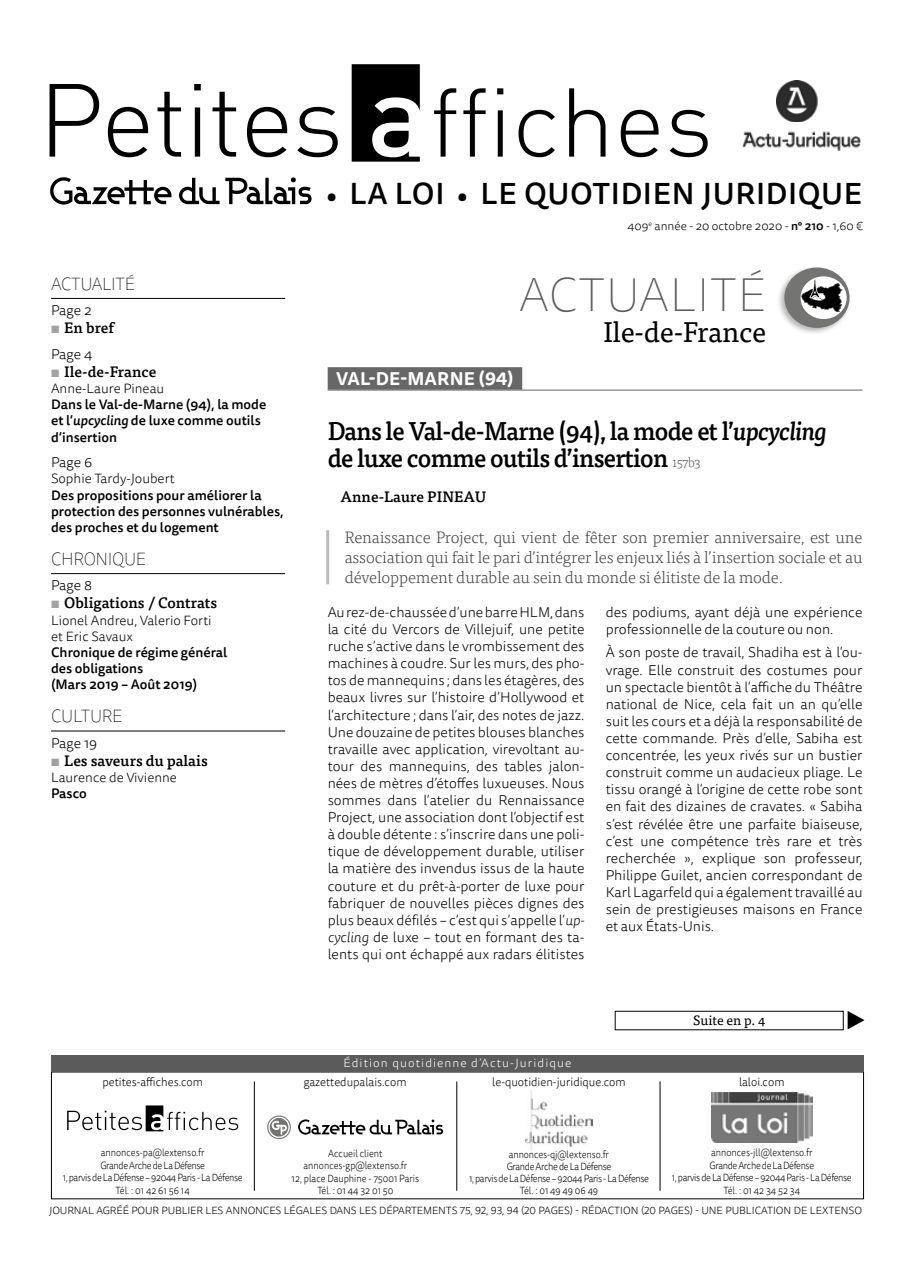
<style>
.page{position:relative;width:915px;height:1263px;background:#fff}
.page>*{position:absolute;margin:0;border:0;box-sizing:border-box;transform-origin:0 0}
.t1{font:100 48px "Tisa Sans OT";letter-spacing:.01em;color:#5b5b5b}
.t2{font:500 30px "Tisa Sans OT";letter-spacing:.02em;color:#000}
.t3{font:28.5px "Tisa OT";letter-spacing:-.01em;color:#000}
.t4{font:500 25.5px/27px "Tisa OT";letter-spacing:-.03em;color:#000;scale:.95 1}
.t5{font:100 18px "Tisa Sans OT";letter-spacing:-.02em;color:#000;scale:.95 1}
.t6{font:700 18px "Tisa Sans OT";letter-spacing:.01em;color:#fff}
.t7{font:300 16.5px/19.8px "Tisa OT";letter-spacing:-.01em;color:#444443;text-align:justify}
.t8{font:500 15px "Tisa OT";color:#000}
.t9{font:300 14.25px/17.1px "Tisa Sans OT";color:#000;text-align:justify}
.t10{font:500 13.5px/16.2px "Tisa Sans OT";color:#000}
.t11{font:300 13.5px/16.2px "Tisa Sans OT";color:#000}
.t12{font:13.5px "Tisa OT";color:#000}
.t13{font:300 12px "Tisa Sans OT";color:#000;scale:.95 1}
.t14{font:300 12px "Tisa Sans OT";color:#000}
.t15{font:300 12px "Tisa Sans OT";letter-spacing:.09em;color:#fff}
.t16{font:300 10.5px/12.6px "Tisa Sans OT";letter-spacing:-.04em;color:#000;text-align:center;scale:.88 1}
.t17{font:300 10.5px "Tisa Sans OT";letter-spacing:-.01em;color:#000}
.t18{font:300 10.5px/12.6px "Tisa Sans OT";letter-spacing:-.01em;color:#000;text-align:center;scale:.88 1}
.s1{font-weight:700;color:#a2a3a3}
.s2{font-style:italic}
.s3{font-size:27px}
.s4{font-weight:500}
.s5{font-weight:300;font-size:13.5px;color:#5b5b5b}
</style>
<div class="page">
<img style="left:525px;top:1090px;width:67px;height:60px">
<svg style="left:67px;top:1105px;width:171px;height:26px"></svg>
<img style="left:711px;top:1092px;width:101px;height:50px">
<hr style="left:659px;top:1081px;width:1px;height:110px;background:#000">
<hr style="left:456px;top:1081px;width:1px;height:110px;background:#000">
<hr style="left:254px;top:1081px;width:1px;height:110px;background:#000">
<svg style="left:269px;top:1118px;width:19px;height:18px"></svg>
<svg style="left:298px;top:1119px;width:145px;height:15px"></svg>
<svg style="left:271px;top:1121px;width:16px;height:13px"></svg>
<div style="left:267px;top:1115px;width:24px;height:24px;border:1px solid #747473;border-radius:50%"></div>
<div style="left:51px;top:1055px;width:812px;height:16px;background:#5b5b5b"></div>
<svg style="left:50px;top:84px;width:49px;height:73px"></svg>
<svg style="left:108px;top:107px;width:40px;height:50px"></svg>
<svg style="left:157px;top:92px;width:24px;height:65px"></svg>
<svg style="left:194px;top:84px;width:7px;height:73px"></svg>
<svg style="left:212px;top:92px;width:24px;height:65px"></svg>
<svg style="left:247px;top:107px;width:40px;height:50px"></svg>
<svg style="left:297px;top:107px;width:40px;height:50px"></svg>
<svg style="left:351px;top:64px;width:68px;height:98px"></svg>
<svg style="left:434px;top:88px;width:22px;height:69px"></svg>
<svg style="left:463px;top:88px;width:22px;height:69px"></svg>
<svg style="left:497px;top:88px;width:6px;height:69px"></svg>
<svg style="left:518px;top:110px;width:36px;height:47px"></svg>
<svg style="left:569px;top:88px;width:36px;height:69px"></svg>
<svg style="left:620px;top:110px;width:38px;height:47px"></svg>
<svg style="left:669px;top:110px;width:38px;height:47px"></svg>
<svg style="left:50px;top:177px;width:121px;height:28px"></svg>
<svg style="left:179px;top:178px;width:40px;height:26px"></svg>
<svg style="left:225px;top:177px;width:86px;height:27px"></svg>
<img style="left:776px;top:80px;width:42px;height:42px">
<img style="left:742px;top:131px;width:118px;height:20px">
<div style="left:614px;top:1011px;width:229px;height:19px;border:1px solid #000"></div>
<svg style="left:847px;top:1011px;width:17px;height:18px"></svg>
<hr style="left:51px;top:298px;width:234px;height:1px;background:#000">
<hr style="left:51px;top:573px;width:234px;height:1px;background:#000">
<hr style="left:51px;top:731px;width:234px;height:1px;background:#000">
<img style="left:779px;top:268px;width:71px;height:65px">
<div style="left:784px;top:267px;width:65px;height:61px;background:#747473;border-radius:50%"></div>
<div style="left:800px;top:276px;width:46px;height:43px;background:#fff;border-radius:50%"></div>
<svg style="left:801px;top:278px;width:41px;height:34px"></svg>
<hr style="left:326px;top:530px;width:3px;height:54px;background:#b9baba">
<div style="left:327px;top:367px;width:195px;height:23px;background:#676767"></div>
<hr style="left:327px;top:390px;width:535px;height:1px;background:#676767">
<p class="t5" style="left:51px;top:273px;width:63px">ACTUALITÉ</p>
<p class="t9" style="left:51px;top:303px;width:42px">Page 2</p>
<p class="t8" style="left:51px;top:319px;width:64px"><span class="s1">▪</span> En bref</p>
<p class="t9" style="left:51px;top:346px;width:43px">Page 4</p>
<p class="t8" style="left:51px;top:362px;width:107px"><span class="s1">▪</span> Ile-de-France</p>
<p class="t11" style="left:51px;top:381px;width:115px">Anne-Laure Pineau</p>
<p class="t10" style="left:51px;top:397px;width:217px">Dans le Val-de-Marne (94), la mode et l’<span class="s2">upcycling</span> de luxe comme outils d’insertion</p>
<p class="t9" style="left:51px;top:455px;width:43px">Page 6</p>
<p class="t11" style="left:51px;top:471px;width:125px">Sophie Tardy-Joubert</p>
<p class="t10" style="left:51px;top:487px;width:234px">Des propositions pour améliorer la protection des personnes vulnérables, des proches et du logement</p>
<p class="t5" style="left:51px;top:548px;width:101px">CHRONIQU E</p>
<p class="t9" style="left:51px;top:578px;width:42px">Page 8</p>
<p class="t8" style="left:51px;top:594px;width:167px"><span class="s1">▪</span> Obligations / Contrats</p>
<p class="t11" style="left:51px;top:613px;width:162px">Lionel Andreu, Valerio Forti et Eric Savaux</p>
<p class="t10" style="left:51px;top:645px;width:177px">Chronique de régime général des obligations<br>(Mars 2019 – Août 2019)</p>
<p class="t5" style="left:51px;top:705px;width:12px">CULTU</p>
<p class="t5" style="left:102px;top:705px;width:23px">RE</p>
<p class="t9" style="left:51px;top:735px;width:48px">Page 19</p>
<p class="t8" style="left:51px;top:751px;width:158px"><span class="s1">▪</span> Les saveurs du palais</p>
<p class="t11" style="left:51px;top:770px;width:127px">Laurence de Vivienne</p>
<p class="t10" style="left:51px;top:786px;width:37px">Pasco</p>
<h2 class="t2" style="left:326px;top:175px;width:537px"><span class="s3">•</span> LA LOI <span class="s3">•</span> LE QUOTIDIEN JURIDIQUE</h2>
<p class="t14" style="left:627px;top:219px;width:237px">409<sup>e</sup> année - 20 octobre 2020 - <span class="s4">n° 210</span> - 1,60 €</p>
<h1 class="t1" style="left:519px;top:267px;width:248px">ACTUALITÉ</h1>
<h3 class="t3" style="left:603px;top:315px;width:164px">Ile-de-France</h3>
<p class="t6" style="left:336px;top:368px;width:179px">VAL-DE-MARNE (94)</p>
<h3 class="t4" style="left:327px;top:418px;width:527px">Dans le Val-de-Marne (94), la mode et l’<span class="s2">upcycling </span>de luxe comme outils d’insertion <span class="s5">157b3</span></h3>
<p class="t8" style="left:340px;top:488px;width:147px">Anne-Laure PINEAU</p>
<p class="t7" style="left:344px;top:528px;width:519px">Renaissance Project, qui vient de fêter son premier anniversaire, est une association qui fait le pari d’intégrer les enjeux liés à l’insertion sociale et au développement durable au sein du monde si élitiste de la mode.</p>
<p class="t9" style="left:327px;top:604px;width:258px">Au rez-de-chaussée d’une barre HLM, dans la cité du Vercors de Villejuif, une petite ruche s’active dans le vrombissement des machines à coudre. Sur les murs, des pho&shy;tos de mannequins ; dans les étagères, des beaux livres sur l’histoire d’Hollywood et l’architecture ; dans l’air, des notes de jazz.<br>Une douzaine de petites blouses blanches travaille avec application, virevoltant au&shy;tour des mannequins, des tables jalon&shy;nées de mètres d’étoffes luxueuses. Nous sommes dans l’atelier du Rennaissance Project, une association dont l’objectif est à double détente : s’inscrire dans une poli&shy;tique de développement durable, utiliser la matière des invendus issus de la haute couture et du prêt-à-porter de luxe pour fabriquer de nouvelles pièces dignes des plus beaux défilés – c’est qui s’appelle l’<span class="s2">up&shy;cycling</span> de luxe – tout en formant des ta&shy;lents qui ont échappé aux radars élitistes</p>
<p class="t9" style="left:605px;top:604px;width:258px">des podiums, ayant déjà une expérience professionnelle de la couture ou non.</p>
<p class="t9" style="left:605px;top:645px;width:258px">À son poste de travail, Shadiha est à l’ou&shy;vrage. Elle construit des costumes pour un spectacle bientôt à l’affiche du Théâtre national de Nice, cela fait un an qu’elle suit les cours et a déjà la responsabilité de cette commande. Près d’elle, Sabiha est concentrée, les yeux rivés sur un bustier construit comme un audacieux pliage. Le tissu orangé à l’origine de cette robe sont en fait des dizaines de cravates. « Sabiha s’est révélée être une parfaite biaiseuse, c’est une compétence très rare et très recherchée », explique son professeur, Philippe Guilet, ancien correspondant de Karl Lagarfeld qui a également travaillé au sein de prestigieuses maisons en France et aux États-Unis.</p>
<p class="t13" style="left:102px;top:1075px;width:107px">petites-affiches.com</p>
<p class="t15" style="left:343px;top:1055px;width:229px">Édition quotidienne d’Actu-Juridique</p>
<p class="t12" style="left:693px;top:1013px;width:73px">Suite en p. 4</p>
<p class="t13" style="left:303px;top:1075px;width:110px">gazettedupalais.com</p>
<p class="t13" style="left:492px;top:1075px;width:142px">le-quotidien-juridique.com</p>
<p class="t13" style="left:738px;top:1075px;width:49px">laloi.com</p>
<p class="t16" style="left:63px;top:1147px;width:206px">annonces-pa@lextenso.fr<br>Grande Arche de La Défense<br>1, parvis de La Défense – 92044 Paris - La Défense<br>Tél. : 01 42 61 56 14</p>
<p class="t16" style="left:469px;top:1149px;width:206px;line-height:12px">annonces-qj@lextenso.fr<br>Grande Arche de La Défense<br>1, parvis de La Défense – 92044 Paris - La Défense<br>Tél. : 01 49 49 06 49</p>
<p class="t16" style="left:671px;top:1147px;width:206px">annonces-jll@lextenso.fr<br>Grande Arche de La Défense<br>1, parvis de La Défense – 92044 Paris - La Défense<br>Tél. : 01 42 34 52 34</p>
<p class="t18" style="left:291px;top:1147px;width:146px">Accueil client annonces-gp@lextenso.fr<br>12, place Dauphine - 75001 Paris<br>Tél. : 01 44 32 01 50</p>
<p class="t17" style="left:49px;top:1204px;width:814px">JOURNAL AGRÉÉ POUR PUBLIER LES ANNONCES LÉGALES DANS LES DÉPARTEMENTS 75, 92, 93, 94 (20 PAGES) - RÉDACTION (20 PAGES) - UNE PUBLICATION DE LEXTENSO</p>
</div>
